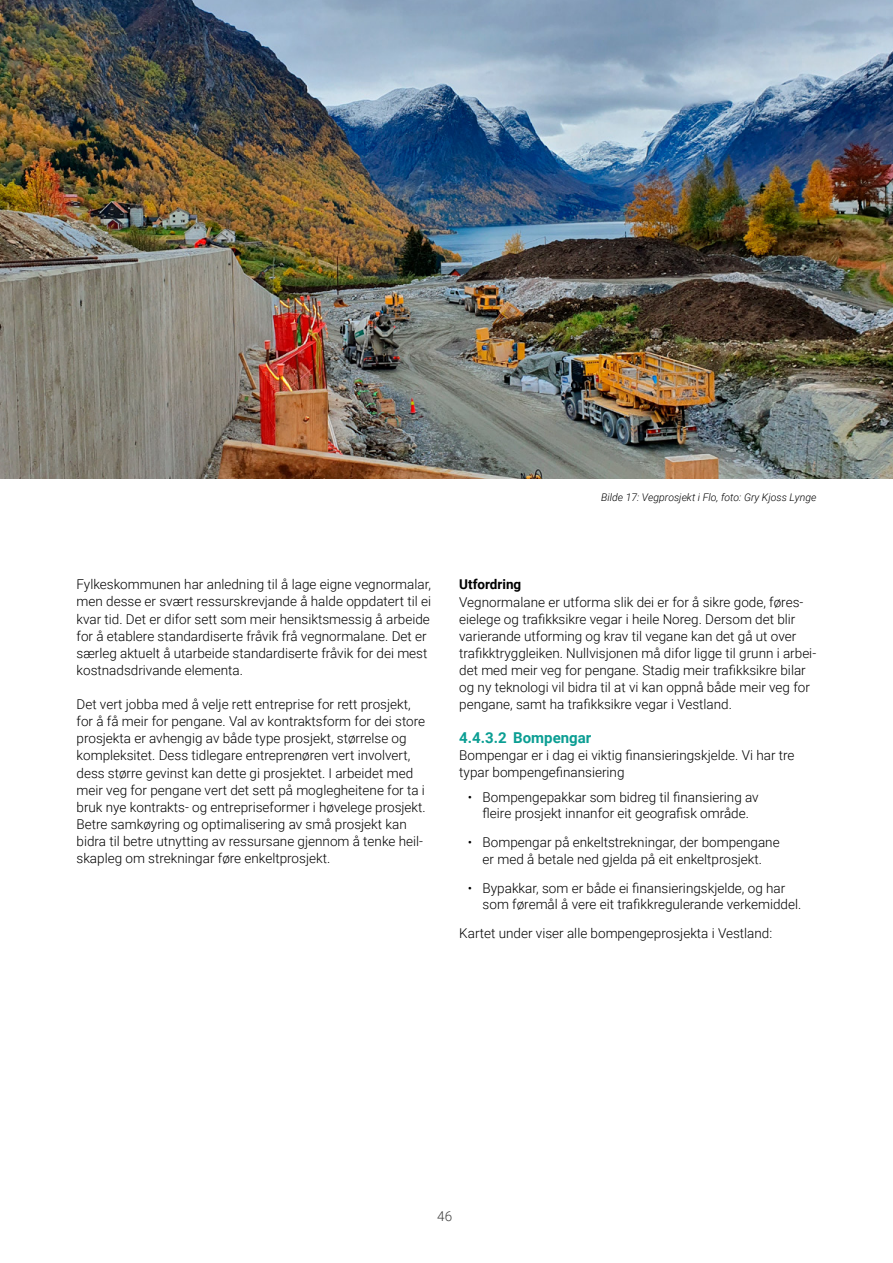
<style>
.page{position:relative;width:893px;height:1263px;background:#fff}
.page>*{position:absolute;margin:0;border:0;box-sizing:border-box;transform-origin:0 0}
.t1{font:700 15px "Roboto";color:#0b9e93}
.t2{font:300 13.5px/17.1px "Roboto";color:#000}
.t3{font:700 13.5px "Roboto";color:#000}
.t4{font:300 13.5px "Roboto";color:#3c3c3b}
.t5{font:italic 300 10.5px "Roboto";color:#000}
</style>
<div class="page">
<img style="left:0;top:0;width:893px;height:478px">
<p class="t5" style="left:601px;top:490px;width:217px">Bilde 17: Vegprosjekt i Flo, foto: Gry Kjoss Lynge</p>
<p class="t2" style="left:77px;top:575px;width:356px">Fylkeskommunen har anledning til å lage eigne vegnormalar, men desse er svært ressurskrevjande å halde oppdatert til ei kvar tid. Det er difor sett som meir hensiktsmessig å arbeide for å etablere standardiserte fråvik frå vegnormalane. Det er særleg aktuelt å utarbeide standardiserte fråvik for dei mest kostnadsdrivande elementa.</p>
<p class="t2" style="left:77px;top:695px;width:351px">Det vert jobba med å velje rett entreprise for rett prosjekt, for å få meir for pengane. Val av kontraktsform for dei store prosjekta er avhengig av både type prosjekt, størrelse og kompleksitet. Dess tidlegare entreprenøren vert involvert, dess større gevinst kan dette gi prosjektet. I arbeidet med meir veg for pengane vert det sett på moglegheitene for ta i bruk nye kontrakts- og entrepriseformer i høvelege prosjekt.<br>Betre samkøyring og optimalisering av små prosjekt kan bidra til betre utnytting av ressursane gjennom å tenke heil&shy;skapleg om strekningar føre enkeltprosjekt.</p>
<p class="t3" style="left:459px;top:575px;width:64px">Utfordring</p>
<p class="t2" style="left:459px;top:593px;width:358px">Vegnormalane er utforma slik dei er for å sikre gode, føres&shy;eielege og trafikksikre vegar i heile Noreg. Dersom det blir varierande utforming og krav til vegane kan det gå ut over trafikktryggleiken. Nullvisjonen må difor ligge til grunn i arbei&shy;det med meir veg for pengane. Stadig meir trafikksikre bilar og ny teknologi vil bidra til at vi kan oppnå både meir veg for pengane, samt ha trafikksikre vegar i Vestland.</p>
<p class="t1" style="left:459px;top:727px;width:134px">4.4.3.2 Bompengar</p>
<p class="t2" style="left:459px;top:746px;width:337px">Bompengar er i dag ei viktig finansieringskjelde. Vi har tre typar bompengefinansiering</p>
<p class="t2" style="left:468px;top:789px;width:293px;line-height:16.2px;text-align:center">• Bompengepakkar som bidreg til finansiering av fleire prosjekt innanfor eit geografisk område.</p>
<p class="t2" style="left:468px;top:834px;width:313px;line-height:16.2px;text-align:center">• Bompengar på enkeltstrekningar, der bompengane er med å betale ned gjelda på eit enkeltprosjekt.</p>
<p class="t2" style="left:483px;top:879px;width:320px;line-height:16.2px;text-indent:-15px">• Bypakkar, som er både ei finansieringskjelde, og har som føremål å vere eit trafikkregulerande verkemiddel.</p>
<p class="t2" style="left:459px;top:924px;width:315px">Kartet under viser alle bompengeprosjekta i Vestland:</p>
<p class="t4" style="left:437px;top:1207px;width:17px">46</p>
</div>
